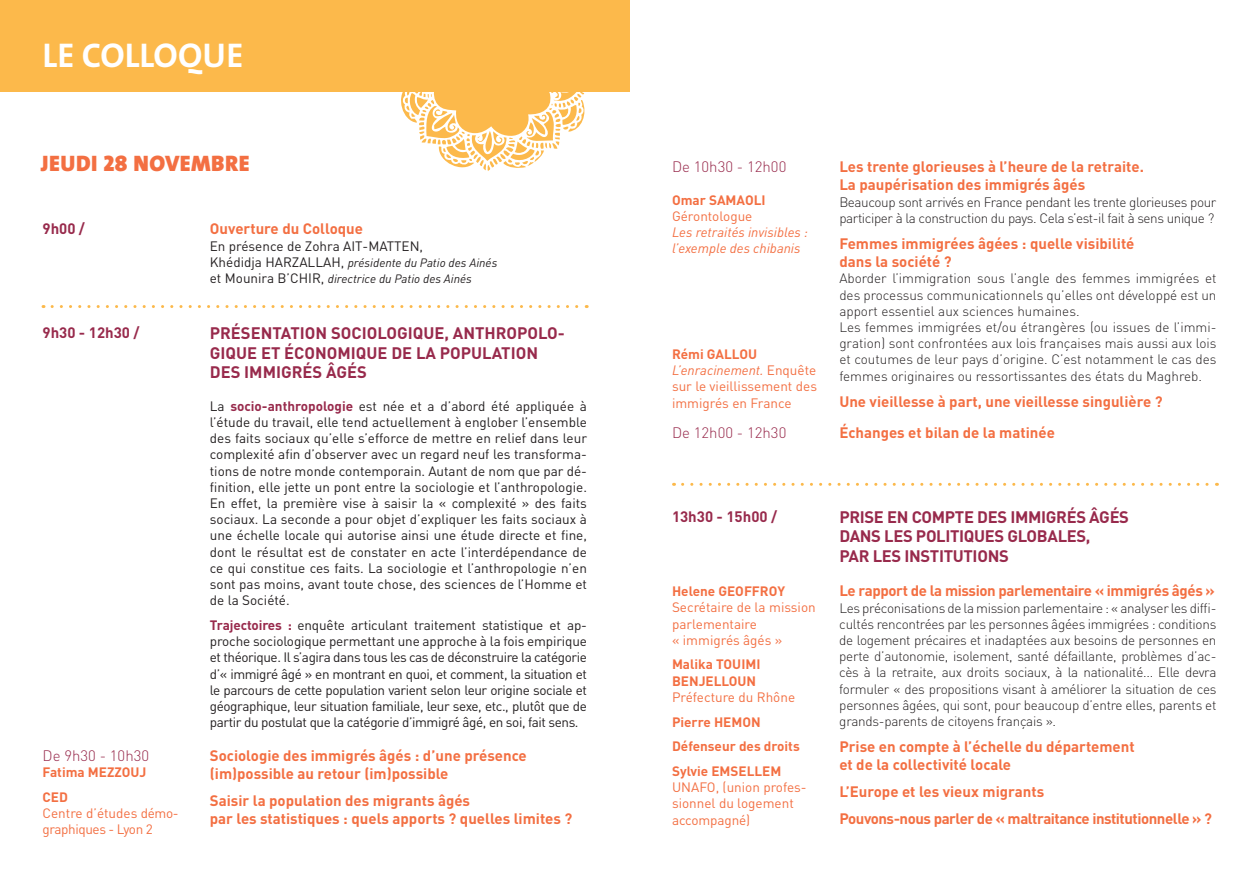
<style>
.page{position:relative;width:1259px;height:893px;background:#fff}
.page>*{position:absolute;margin:0;border:0;box-sizing:border-box;transform-origin:0 0}
.t1{font:34.5px "The Sans Bold Caps";color:#fff}
.t2{font:22.5px "The Sans Black Caps";letter-spacing:.02em;color:#f36f42}
.t3{font:700 16.5px "DIN";color:#982a4c}
.t4{font:700 16.5px "DIN";letter-spacing:-.02em;color:#982a4c}
.t5{font:700 15px/18px "DIN";color:#f36f42}
.t6{font:700 15px/26.5px "DIN";letter-spacing:-.03em;color:#f36f42}
.t7{font:700 15px "DIN";letter-spacing:-.025em;color:#f36f42}
.t8{font:300 15px "DIN";color:#982a4c}
.t9{font:700 15px "DIN";color:#982a4c}
.t10{font:13.5px/16.2px "DIN";color:#231f20;text-align:justify}
.t11{font:300 13.5px/16.2px "DIN";color:#231f20}
.t12{font:13.5px/16.2px "DIN";color:#f36f42}
.t13{font:300 13.5px/16.2px "DIN";letter-spacing:-.03em;color:#231f20}
.t14{font:700 13.5px/24.8px "DIN";color:#f36f42}
.t15{font:italic 13.5px/16.2px "DIN";color:#f36f42}
.t16{font:13.5px/16.2px "DIN";letter-spacing:-.03em;color:#f36f42}
.t17{font:italic 12px/16.2px "DIN";color:#231f20}
.s1{font-style:normal;font-size:13.5px}
.s2{font-weight:700;color:#982a4c}
.s3{font-weight:700}
.s4{font-style:italic}
</style>
<div class="page">
<svg style="left:0;top:91px;width:257px;height:1px"></svg>
<div style="left:0;top:0;width:629px;height:91px;background:#fcb94b"></div>
<svg style="left:395px;top:91px;width:196px;height:80px"></svg>
<svg style="left:52px;top:305px;width:535px;height:3px"></svg>
<svg style="left:682px;top:483px;width:535px;height:3px"></svg>
<h1 class="t1" style="left:43px;top:27px;width:78px">LE COLLO</h1>
<h1 class="t1" style="left:178px;top:27px;width:44px">QUE</h1>
<h2 class="t2" style="left:41px;top:144px;width:197px">JEU DI 28 NOVEMBRE</h2>
<p class="t9" style="left:43px;top:219px;width:44px">9h00 /</p>
<p class="t9" style="left:43px;top:322px;width:98px">9h30 - 12h30 /</p>
<p class="t8" style="left:43px;top:746px;width:108px">De 9h30 - 10h30</p>
<p class="t14" style="left:43px;top:759px;width:105px">Fatima M EZZOUJ<br>CED</p>
<p class="t16" style="left:43px;top:805px;width:137px">Centre d’études démo&shy;graphiques - Lyon 2</p>
<p class="t5" style="left:210px;top:219px;width:155px">Ouverture du Colloque</p>
<p class="t10" style="left:210px;top:237px;width:178px">En présence de Zohra Ait-matte</p>
<p class="t10" style="left:410px;top:237px;width:15px">n,</p>
<p class="t10" style="left:210px;top:254px;width:91px">Khédidja Harzallah</p>
<p class="t17" style="left:210px;top:254px;width:289px;text-indent:131px"><span class="s1">,</span> présidente du Patio des Ainés <span class="s1">et M ounira B’Ch ir,</span> directrice du Patio des Ainés</p>
<p class="t3" style="left:210px;top:322px;width:42px">Présentat</p>
<p class="t3" style="left:300px;top:322px;width:43px">ion soc</p>
<p class="t3" style="left:362px;top:322px;width:16px">iolo</p>
<p class="t3" style="left:397px;top:322px;width:68px">gique, ant</p>
<p class="t3" style="left:484px;top:322px;width:33px">hropolo</p>
<p class="t3" style="left:558px;top:322px;width:9px">-</p>
<p class="t3" style="left:210px;top:342px;width:96px">gique et écono</p>
<p class="t3" style="left:337px;top:342px;width:114px">mique de la populat</p>
<p class="t3" style="left:511px;top:342px;width:17px">ion</p>
<p class="t3" style="left:210px;top:362px;width:157px">des immigrés âgés</p>
<p class="t10" style="left:210px;top:398px;width:379px">La <span class="s2">socio-anthropologie</span> est née et a d’abord été appliquée à l’étude du travail, elle tend actuellement à englober l’ensemble des faits sociaux qu’elle s’efforce de mettre en relief dans leur complexité afin d’observer avec un regard neuf les transforma&shy;tions de notre monde contemporain. Autant de nom que par dé&shy;finition, elle jette un pont entre la sociologie et l’anthropologie.<br>En effet, la première vise à saisir la « complexité » des faits sociaux. La seconde a pour objet d’expliquer les faits sociaux à une échelle locale qui autorise ainsi une étude directe et fine, dont le résultat est de constater en acte l’interdépendance de ce qui constitue ces faits. La sociologie et l’anthropologie n’en sont pas moins, avant toute chose, des sciences de l’Homme et de la Société.</p>
<p class="t10" style="left:210px;top:617px;width:379px"><span class="s2">Trajectoires :</span> enquête articulant traitement statistique et ap&shy;proche sociologique permettant une approche à la fois empirique et théorique. I l s’agira dans tous les cas de déconstruire la catégorie d’« immigré âgé » en montrant en quoi, et comment, la situation et le parcours de cette population varient selon leur origine sociale et géographique, leur situation familiale, leur sexe, etc., plutôt que de partir du postulat que la catégorie d’immigré âgé, en soi, fait sens.</p>
<p class="t5" style="left:210px;top:746px;width:318px">Sociologie des immigrés âgés : d’une présence (im)possible au retour (im)possible</p>
<p class="t5" style="left:210px;top:791px;width:364px">Saisir la population des migrants âgés<br>par les statistiques : quels apports ? quelles limites ?</p>
<p class="t8" style="left:672px;top:158px;width:116px">De 10h30 - 12h00</p>
<p class="t14" style="left:672px;top:187px;width:93px">Omar SAMAOLI</p>
<p class="t12" style="left:672px;top:208px;width:82px">Gérontologue</p>
<p class="t15" style="left:672px;top:224px;width:137px">Les retraités invisibles : l’exemple des chibanis</p>
<p class="t12" style="left:672px;top:346px;width:146px"><span class="s3">Rémi GALLOU<br></span><span class="s4">L’enracinement.</span> Enquête sur le vieillissement des immigrés en France</p>
<p class="t8" style="left:672px;top:424px;width:116px">De 12h00 - 12h30</p>
<p class="t5" style="left:839px;top:157px;width:306px">Les trente glorieuses à l’heure de la retraite.<br>La paupérisation des immigrés âgés</p>
<p class="t13" style="left:839px;top:193px;width:379px">Beaucoup sont arrivés en France pendant les trente glorieuses pour participer à la construction du pays. Cela s’est-il fait à sens unique ?</p>
<p class="t5" style="left:839px;top:234px;width:297px">Femmes immigrées âgées : quelle visibilité dans la société ?</p>
<p class="t11" style="left:839px;top:270px;width:379px">Aborder l’immigration sous l’angle des femmes immigrées et des processus communicationnels qu’elles ont développé est un apport essentiel aux sciences humaines.<br>Les femmes immigrées et/ou étrangères (ou issues de l’immi&shy;gration) sont confrontées aux lois françaises mais aussi aux lois et coutumes de leur pays d’origine. C’est notamment le cas des femmes originaires ou ressortissantes des états du Maghreb.</p>
<p class="t5" style="left:839px;top:386px;width:325px;line-height:30.8px">Une vieillesse à part, une vieillesse singulière ?<br>Échanges et bilan de la matinée</p>
<p class="t9" style="left:672px;top:507px;width:107px">13h30 - 15h00 /</p>
<p class="t14" style="left:672px;top:578px;width:115px">Helene GEOFFROY</p>
<p class="t12" style="left:672px;top:599px;width:145px">Secrétaire de la mission parlementaire<br>« immigrés âgés »</p>
<p class="t14" style="left:672px;top:656px;width:86px;line-height:16.2px">Malika TOUIMI<br>BENJELLOUN</p>
<p class="t12" style="left:672px;top:689px;width:125px">Préfecture du Rhône</p>
<p class="t14" style="left:672px;top:709px;width:129px">Pierre H EMON<br>Défenseur des droits<br>Sylvie EMSELLEM</p>
<p class="t12" style="left:672px;top:779px;width:136px">UNAFO, (union profes&shy;sionnel du logement accompagné)</p>
<p class="t3" style="left:839px;top:506px;width:116px">Prise en compte</p>
<p class="t4" style="left:977px;top:506px;width:152px">des immigrés âgés</p>
<p class="t3" style="left:839px;top:526px;width:22px">dans</p>
<p class="t3" style="left:884px;top:526px;width:10px">les</p>
<p class="t3" style="left:916px;top:526px;width:69px">politiques</p>
<p class="t3" style="left:1007px;top:526px;width:21px">globales</p>
<p class="t3" style="left:1086px;top:526px;width:6px">,</p>
<p class="t3" style="left:839px;top:545px;width:44px">pa r les</p>
<p class="t3" style="left:904px;top:545px;width:84px">institutions</p>
<p class="t7" style="left:839px;top:581px;width:377px">Le rapport de la mission parlementaire « immigrés âgés »</p>
<p class="t11" style="left:839px;top:599px;width:379px;text-align:justify">Les préconisations de la mission parlementaire : « analyser les diffi&shy;cultés rencontrées par les personnes âgées immigrées : conditions de logement précaires et inadaptées aux besoins de personnes en perte d’autonomie, isolement, santé défaillante, problèmes d’ac&shy;cès à la retraite, aux droits sociaux, à la nationalité... Elle devra formuler « des propositions visant à améliorer la situation de ces personnes âgées, qui sont, pour beaucoup d’entre elles, parents et grands-parents de citoyens français ».</p>
<p class="t5" style="left:839px;top:737px;width:297px">Prise en compte à l’échelle du département et de la collectivité locale</p>
<p class="t6" style="left:839px;top:778px;width:374px">L’Europe et les vieux migrants<br>Pouvons-nous parler de « maltraitance institutionnelle » ?</p>
</div>
